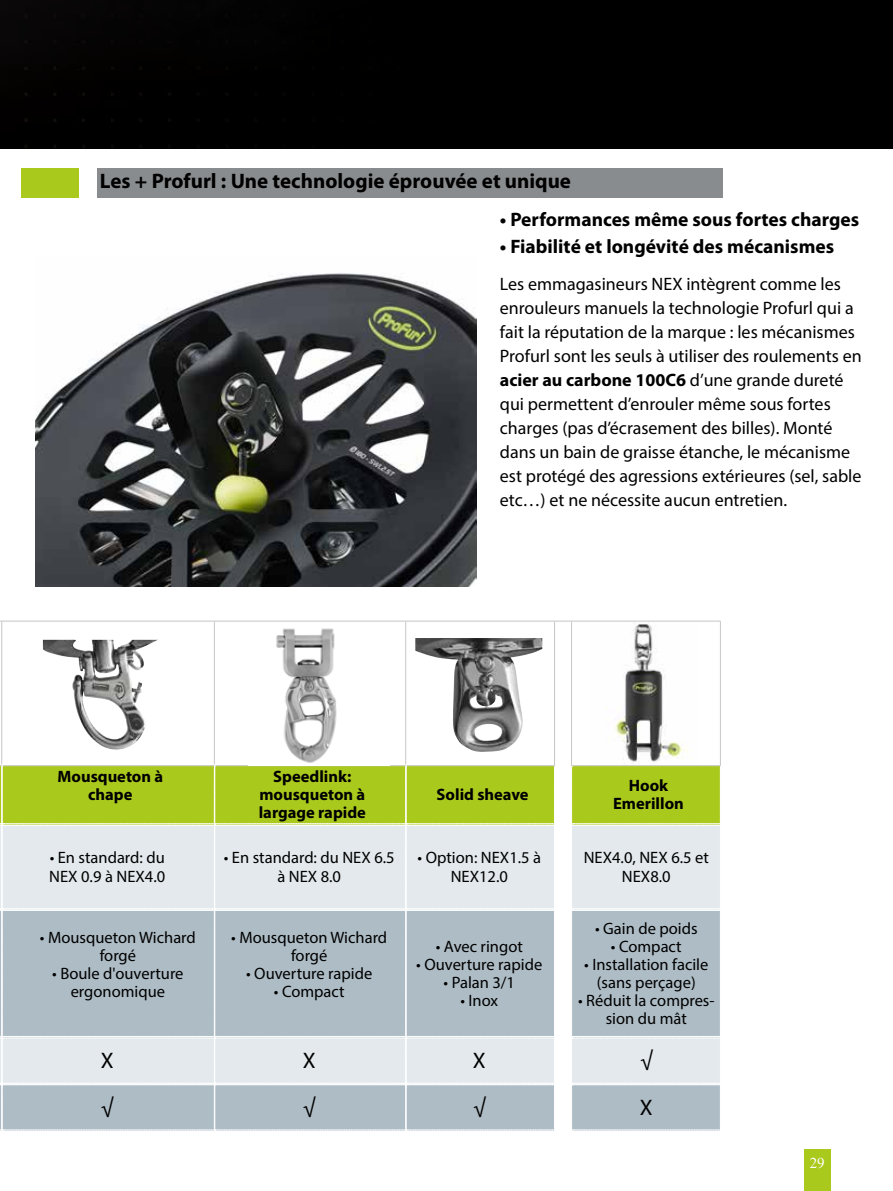
<style>
.page{position:relative;width:893px;height:1191px;background:#fff}
.page>*{position:absolute;margin:0;border:0;box-sizing:border-box;transform-origin:0 0}
.t1{font:22.5px "Myriad Pro";color:#000}
.t2{font:700 21px "Myriad Pro";color:#000}
.t3{font:700 19.5px "Myriad Pro";color:#000}
.t4{font:18px/24px "Myriad Pro";color:#000}
.t5{font:16.5px/18px "Myriad Pro";color:#000;text-align:center}
.t6{font:700 16.5px/18px "Myriad Pro";color:#000;text-align:center}
.t7{font:15px "Times New Roman";color:#fff}
.s1{font-weight:700}
</style>
<div class="page">
<div style="left:0;top:0;width:893px;height:149px;background:#000"></div>
<div style="left:804px;top:1149px;width:27px;height:42px;background:#aac91d"></div>
<div style="left:21px;top:168px;width:58px;height:30px;background:#aac91d"></div>
<div style="left:98px;top:168px;width:625px;height:30px;background:#898c8e"></div>
<img style="left:35px;top:273px;width:442px;height:314px">
<hr style="left:2px;top:621px;width:212px;height:1px;background:#c6c6c6">
<hr style="left:1px;top:621px;width:1px;height:144px;background:#c6c6c6">
<hr style="left:214px;top:621px;width:192px;height:1px;background:#c6c6c6">
<hr style="left:214px;top:621px;width:1px;height:144px;background:#c6c6c6">
<hr style="left:406px;top:621px;width:149px;height:1px;background:#c6c6c6">
<hr style="left:405px;top:621px;width:1px;height:144px;background:#c6c6c6">
<svg style="left:555px;top:621px;width:16px;height:1px"></svg>
<hr style="left:554px;top:621px;width:1px;height:144px;background:#c6c6c6">
<hr style="left:572px;top:621px;width:149px;height:1px;background:#c6c6c6">
<hr style="left:571px;top:621px;width:1px;height:144px;background:#c6c6c6">
<hr style="left:720px;top:621px;width:1px;height:144px;background:#c6c6c6">
<img style="left:415px;top:638px;width:127px;height:114px">
<img style="left:43px;top:640px;width:114px;height:110px">
<img style="left:276px;top:628px;width:61px;height:135px">
<img style="left:615px;top:622px;width:72px;height:142px">
<svg style="left:0;top:764px;width:721px;height:367px;background:#c4d1bc"></svg>
<p class="t2" style="left:100px;top:168px;width:473px">Les + Profurl : Une technologie éprouvée et unique</p>
<p class="t3" style="left:500px;top:207px;width:361px">• Performances même sous fortes charges</p>
<p class="t3" style="left:500px;top:234px;width:336px">• Fiabilité et longévité des mécanismes</p>
<p class="t4" style="left:500px;top:271px;width:363px">Les emmagasineurs NEX intègrent comme les enrouleurs manuels la technologie Profurl qui a fait la réputation de la marque : les mécanismes Profurl sont les seuls à utiliser des roulements en <span class="s1">acier au carbone 100C6</span> d’une grande dureté qui permettent d’enrouler même sous fortes charges (pas d’écrasement des billes). Monté dans un bain de graisse étanche, le mécanisme est protégé des agressions extérieures (sel, sable etc…) et ne nécessite aucun entretien.</p>
<p class="t6" style="left:58px;top:767px;width:107px">Mousqueton à chape</p>
<p class="t6" style="left:259px;top:767px;width:109px">Speedlink: mousqueton à largage rapide</p>
<p class="t6" style="left:437px;top:785px;width:94px">Solid sheave</p>
<p class="t6" style="left:613px;top:776px;width:72px">Hook<br>Emerillon</p>
<p class="t5" style="left:49px;top:848px;width:117px;text-align:left">• En standard: du<br>NEX 0.9 à NEX4.0</p>
<p class="t5" style="left:224px;top:848px;width:172px">• En standard: du NEX 6.5 à NEX 8.0</p>
<p class="t5" style="left:418px;top:848px;width:125px">• Option: NEX1.5 à<br>NEX12.0</p>
<p class="t5" style="left:584px;top:848px;width:127px">NEX4.0, NEX 6.5 et<br>NEX8.0</p>
<p class="t5" style="left:40px;top:928px;width:157px">• Mousqueton Wichard forgé</p>
<p class="t5" style="left:52px;top:964px;width:133px">• Boule d'ouverture ergonomique</p>
<p class="t5" style="left:231px;top:928px;width:157px">• Mousqueton Wichard forgé</p>
<p class="t5" style="left:246px;top:964px;width:128px">• Ouverture rapide</p>
<p class="t5" style="left:274px;top:982px;width:72px">• Compact</p>
<p class="t5" style="left:436px;top:937px;width:89px">• Avec ringot</p>
<p class="t5" style="left:416px;top:955px;width:128px">• Ouverture rapide</p>
<p class="t5" style="left:444px;top:973px;width:73px">• Palan 3/1</p>
<p class="t5" style="left:460px;top:991px;width:39px">• Inox</p>
<p class="t5" style="left:595px;top:919px;width:104px">• Gain de poids</p>
<p class="t5" style="left:611px;top:937px;width:72px">• Compact</p>
<p class="t5" style="left:584px;top:955px;width:126px">• Installation facile (sans perçage)</p>
<p class="t5" style="left:578px;top:991px;width:138px">• Réduit la compres&shy;sion du mât</p>
<p class="t1" style="left:101px;top:1046px;width:14px">X</p>
<p class="t1" style="left:303px;top:1046px;width:14px">X</p>
<p class="t1" style="left:473px;top:1046px;width:14px">X</p>
<p class="t1" style="left:640px;top:1046px;width:14px">√</p>
<p class="t1" style="left:101px;top:1093px;width:14px">√</p>
<p class="t1" style="left:303px;top:1093px;width:14px">√</p>
<p class="t1" style="left:473px;top:1093px;width:14px">√</p>
<p class="t1" style="left:640px;top:1093px;width:14px">X</p>
<p class="t7" style="left:810px;top:1152px;width:16px">29</p>
</div>
